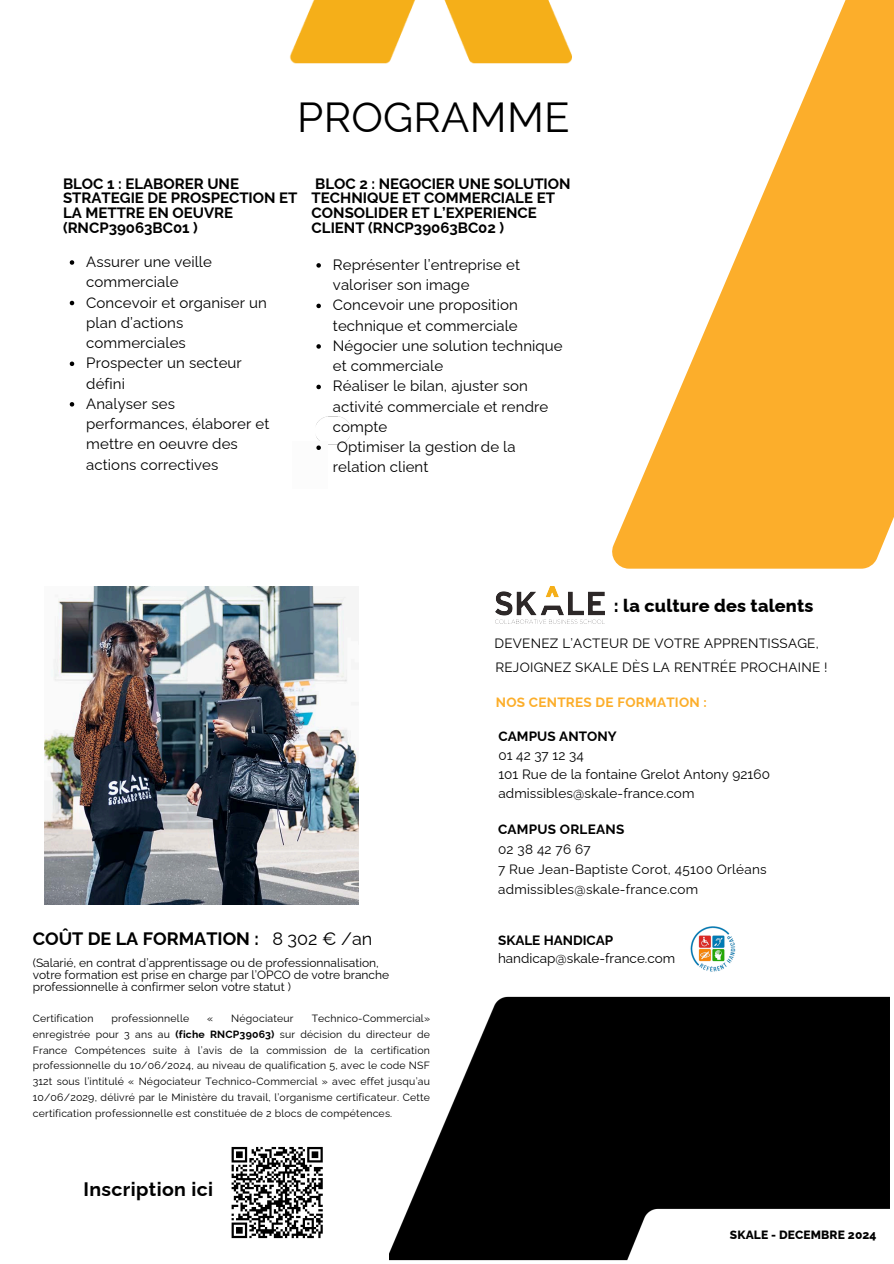
<style>
.page{position:relative;width:894px;height:1264px;background:#fff}
.page>*{position:absolute;margin:0;border:0;box-sizing:border-box;transform-origin:0 0}
.t1{font:42px "Raleway";letter-spacing:.005em;color:#000}
.t2{font:700 19.5px "Raleway";letter-spacing:.02em;color:#000}
.t3{font:700 18px "Raleway";color:#000}
.t4{font:800 18px "Raleway";letter-spacing:.01em;color:#000}
.t5{font:15px/20.2px "Raleway";letter-spacing:.005em;color:#000}
.t6{font:700 15px/14.7px "Raleway";color:#000}
.t7{font:13.5px/19.2px "Raleway";letter-spacing:.02em;color:#000}
.t8{font:700 13.5px "Raleway";letter-spacing:.01em;color:#000}
.t9{font:13.5px "Raleway";color:#000}
.t10{font:700 13.5px "Raleway";letter-spacing:.02em;color:#fcae2b}
.t11{font:12px/12px "Raleway";color:#000}
.t12{font:800 12px "Raleway";letter-spacing:.01em;color:#000}
.t13{font:10.5px/15.8px "Raleway";letter-spacing:.02em;color:#000;text-align:justify}
.s1{font-weight:700}
.s2{font-weight:400}
</style>
<div class="page">
<img style="left:316px;top:416px;width:34px;height:28px">
<div style="left:292px;top:441px;width:35px;height:48px;background:#fcfcfc"></div>
<svg style="left:612px;top:0;width:281px;height:568px;fill:#fcae2b"></svg>
<img style="left:289px;top:0;width:452px;height:122px">
<img style="left:389px;top:996px;width:500px;height:265px">
<div style="left:614px;top:1015px;width:115px;height:122px;background:#000"></div>
<img style="left:495px;top:587px;width:109px;height:36px">
<img style="left:45px;top:586px;width:313px;height:318px">
<svg style="left:316px;top:263px;width:5px;height:5px"></svg>
<svg style="left:316px;top:304px;width:5px;height:4px"></svg>
<svg style="left:316px;top:344px;width:5px;height:5px"></svg>
<svg style="left:316px;top:385px;width:5px;height:4px"></svg>
<svg style="left:316px;top:445px;width:5px;height:5px"></svg>
<svg style="left:70px;top:260px;width:4px;height:5px"></svg>
<svg style="left:70px;top:301px;width:4px;height:4px"></svg>
<svg style="left:70px;top:361px;width:4px;height:5px"></svg>
<svg style="left:70px;top:402px;width:4px;height:4px"></svg>
<svg style="left:231px;top:1146px;width:92px;height:93px"></svg>
<img style="left:690px;top:926px;width:46px;height:46px">
<h1 class="t1" style="left:297px;top:92px;width:274px">PROGRAMME</h1>
<p class="t6" style="left:63px;top:176px;width:236px">BLOC 1 : ELABORER UNE<br>STRATEGIE DE PROSPECTION ET<br>LA METTRE EN OEUVRE (RNCP39063BC01 )</p>
<p class="t5" style="left:86px;top:251px;width:127px">Assurer une veille commerciale</p>
<h6 class="t5" style="left:86px;top:292px;width:182px">Concevoir et organiser un plan d’actions commerciales</h6>
<p class="t5" style="left:86px;top:353px;width:157px">Prospecter un secteur défini</p>
<p class="t5" style="left:86px;top:393px;width:184px">Analyser ses performances, élaborer et mettre en oeuvre des actions correctives</p>
<p class="t6" style="left:311px;top:176px;width:260px">BLOC 2 : NEGOCIER UNE SOLUTION<br>TECHNIQUE ET COMMERCIALE ET<br>CONSOLIDER ET L’EXPERIENCE<br>CLIENT (RNCP39063BC02 )</p>
<p class="t5" style="left:333px;top:254px;width:188px">Représenter l’entreprise et valoriser son image</p>
<p class="t5" style="left:333px;top:295px;width:186px">Concevoir une proposition technique et commerciale</p>
<p class="t5" style="left:333px;top:335px;width:231px">Négocier une solution technique et commerciale</p>
<p class="t5" style="left:333px;top:376px;width:217px">Réaliser le bilan, ajuster son activité commerciale et rendre compte</p>
<p class="t5" style="left:333px;top:437px;width:184px">Optimiser la gestion de la relation client</p>
<h5 class="t4" style="left:613px;top:595px;width:201px">: la culture des talents</h5>
<p class="t7" style="left:494px;top:633px;width:326px">DEVENEZ L’ACTEUR DE VOTRE APPRENTISSAGE,</p>
<p class="t7" style="left:495px;top:657px;width:334px">REJOIGNEZ SKALE DÈS LA RENTRÉE PROCHAINE !</p>
<p class="t10" style="left:495px;top:694px;width:212px">NOS CENTRES DE FORMATION :</p>
<p class="t7" style="left:498px;top:726px;width:273px"><span class="s1">CAMPUS ANTONY<br></span>01 42 37 12 34<br>101 Rue de la fontaine Grelot Antony 92160 admissibles@skale-france.com</p>
<h5 class="t8" style="left:498px;top:820px;width:128px">CAMPUS ORLEANS</h5>
<p class="t7" style="left:498px;top:839px;width:94px">02 38 42 76 67</p>
<p class="t7" style="left:498px;top:859px;width:270px">7 Rue Jean-Baptiste Corot, 45100 Orléans</p>
<p class="t7" style="left:498px;top:880px;width:202px">admissibles@skale-france.com</p>
<h3 class="t3" style="left:33px;top:927px;width:341px">COÛT DE LA FORMATION : <span class="s2">8 302 € /an</span></h3>
<p class="t11" style="left:33px;top:956px;width:358px">(Salarié, en contrat d’apprentissage ou de professionnalisation, votre formation est prise en charge par l’OPCO de votre branche professionnelle à confirmer selon votre statut )</p>
<p class="t13" style="left:33px;top:1010px;width:62px">Certification</p>
<p class="t13" style="left:111px;top:1010px;width:79px">professionnelle</p>
<p class="t13" style="left:207px;top:1010px;width:8px">«</p>
<p class="t13" style="left:231px;top:1010px;width:64px">Négociateur</p>
<p class="t13" style="left:33px;top:1010px;width:398px;text-indent:279px">Technico-Commercial» enregistrée pour 3 ans au <span class="s1">(fiche RNCP39063)</span> sur décision du directeur de France Compétences suite à l’avis de la commission de la certification professionnelle du 10/06/2024, au niveau de qualification 5, avec le code NSF 312t sous l’intitulé « Négociateur Technico-Commercial » avec effet jusqu’au 10/06/2029, délivré par le Ministère du travail, l’organisme certificateur. Cette certification professionnelle est constituée de 2 blocs de compétences.</p>
<h4 class="t2" style="left:83px;top:1177px;width:131px">Inscription ici</h4>
<p class="t8" style="left:498px;top:932px;width:117px">SKALE HANDICAP</p>
<p class="t9" style="left:498px;top:950px;width:179px">handicap@skale-france.com</p>
<p class="t12" style="left:729px;top:1227px;width:148px">SKALE - DECEMBRE 2024</p>
</div>
